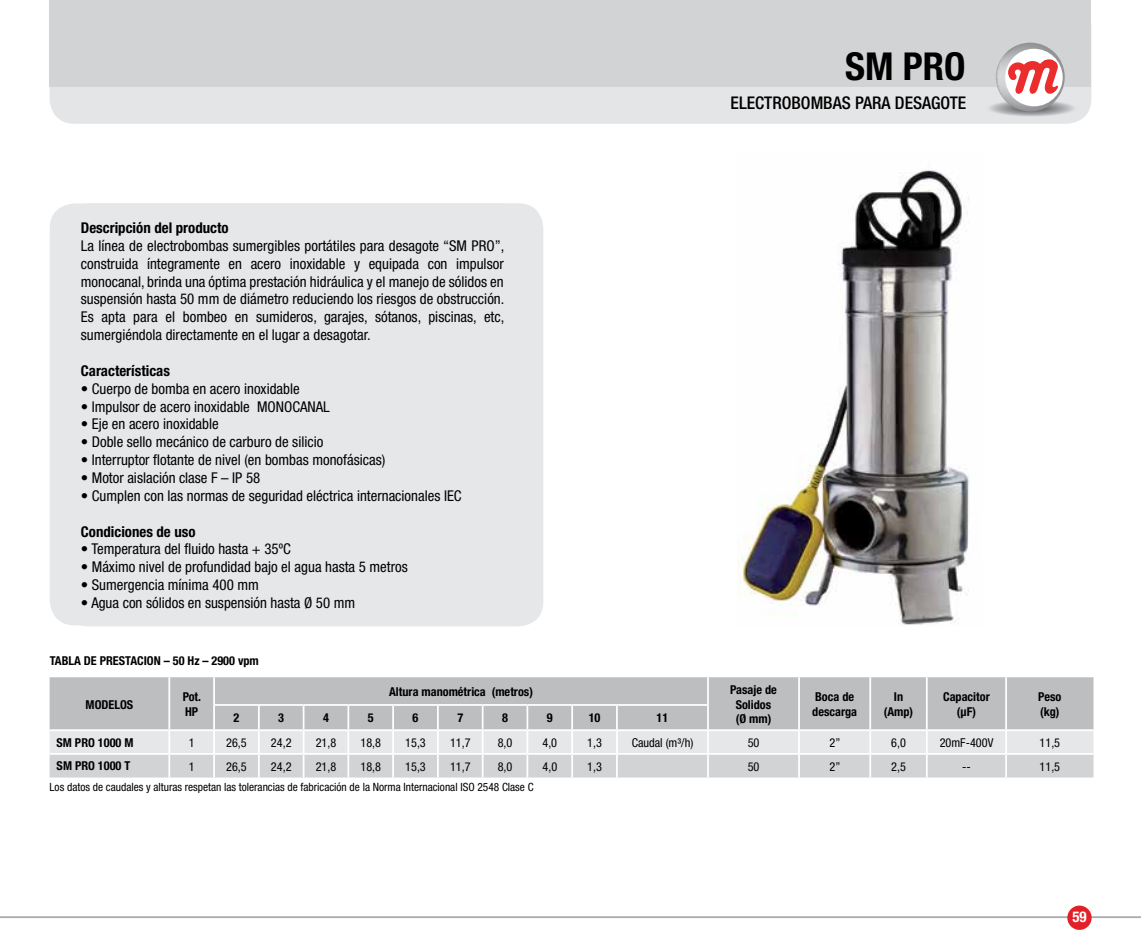
<style>
.page{position:relative;width:1141px;height:943px;background:#fff}
.page>*{position:absolute;margin:0;border:0;box-sizing:border-box;transform-origin:0 0}
.t1{font:700 condensed 38.5px "Helvetica Neue";color:#000}
.t2{font:500 condensed 17.5px "Helvetica Neue";color:#000}
.t3{font:condensed 14.88px/17.8px "Helvetica Neue";color:#000;text-align:justify}
.t4{font:700 condensed 14.88px "Helvetica Neue";color:#000}
.t5{font:700 condensed 14.88px "Helvetica Neue";color:#fff}
.t6{font:700 condensed 12.25px/14.7px "Helvetica Neue";color:#000}
.t7{font:condensed 12.25px "Helvetica Neue";color:#000}
.t8{font:condensed 11.38px "Helvetica Neue";color:#000}
</style>
<div class="page">
<div style="left:50px;top:0;width:1041px;height:124px;background:#e4e5e6;border-radius:25px"></div>
<div style="left:50px;top:0;width:1041px;height:86px;background:#d1d3d4"></div>
<div style="left:988px;top:100px;width:88px;height:17px;background:#e0e1e2;border-radius:50%"></div>
<div style="left:988px;top:100px;width:87px;height:17px;background:#dcddde;border-radius:50%"></div>
<div style="left:988px;top:100px;width:87px;height:16px;background:#dadcdd;border-radius:50%"></div>
<div style="left:989px;top:100px;width:85px;height:16px;background:#d6d7d9;border-radius:50%"></div>
<div style="left:990px;top:100px;width:84px;height:16px;background:#d2d3d5;border-radius:50%"></div>
<div style="left:993px;top:101px;width:77px;height:15px;background:#c2c4c6;border-radius:50%"></div>
<div style="left:994px;top:101px;width:76px;height:14px;background:#bdbec1;border-radius:50%"></div>
<div style="left:996px;top:101px;width:71px;height:14px;background:#b9bbbc;border-radius:50%"></div>
<div style="left:997px;top:102px;width:69px;height:13px;background:#b6b8ba;border-radius:50%"></div>
<div style="left:998px;top:102px;width:67px;height:13px;background:#b0b2b5;border-radius:50%"></div>
<div style="left:999px;top:102px;width:65px;height:12px;background:#acaeb1;border-radius:50%"></div>
<div style="left:1001px;top:102px;width:62px;height:12px;background:#a6a8ab;border-radius:50%"></div>
<div style="left:1002px;top:103px;width:59px;height:11px;background:#9ea0a2;border-radius:50%"></div>
<div style="left:1003px;top:103px;width:57px;height:11px;background:#a2a3a6;border-radius:50%"></div>
<div style="left:1004px;top:103px;width:55px;height:11px;background:#96989b;border-radius:50%"></div>
<div style="left:1007px;top:104px;width:49px;height:9px;background:#919495;border-radius:50%"></div>
<div style="left:1009px;top:104px;width:45px;height:9px;background:#8a8c8f;border-radius:50%"></div>
<svg style="left:996px;top:43px;width:69px;height:69px"></svg>
<hr style="left:0;top:916px;width:1141px;height:2px;background:#a7a9ac">
<div style="left:1067px;top:905px;width:25px;height:24px;background:#e31f27;border-radius:50%"></div>
<div style="left:50px;top:203px;width:478px;height:422px;background:#e6e7e8;border-radius:25px"></div>
<div style="left:65px;top:203px;width:478px;height:423px;background:#e6e7e8;border-radius:25px"></div>
<img style="left:738px;top:170px;width:232px;height:455px">
<div style="left:50px;top:677px;width:1043px;height:28px;background:#bcbec0"></div>
<hr style="left:168px;top:677px;width:2px;height:28px;background:#fff">
<hr style="left:213px;top:677px;width:2px;height:27px;background:#fff">
<hr style="left:707px;top:677px;width:2px;height:27px;background:#fff">
<hr style="left:798px;top:677px;width:2px;height:28px;background:#fff">
<hr style="left:869px;top:677px;width:2px;height:28px;background:#fff">
<hr style="left:926px;top:677px;width:2px;height:28px;background:#fff">
<hr style="left:1005px;top:677px;width:2px;height:28px;background:#fff">
<hr style="left:213px;top:704px;width:46px;height:1px;background:#fff">
<hr style="left:259px;top:704px;width:45px;height:1px;background:#fff">
<hr style="left:304px;top:704px;width:44px;height:1px;background:#fff">
<hr style="left:348px;top:704px;width:45px;height:1px;background:#fff">
<hr style="left:393px;top:704px;width:45px;height:1px;background:#fff">
<hr style="left:438px;top:704px;width:45px;height:1px;background:#fff">
<hr style="left:483px;top:704px;width:44px;height:1px;background:#fff">
<hr style="left:527px;top:704px;width:45px;height:1px;background:#fff">
<hr style="left:572px;top:704px;width:45px;height:1px;background:#fff">
<hr style="left:617px;top:704px;width:92px;height:1px;background:#fff">
<svg style="left:50px;top:705px;width:1043px;height:72px"></svg>
<hr style="left:572px;top:753px;width:45px;height:1px;background:#fff">
<hr style="left:571px;top:754px;width:2px;height:23px;background:#fff">
<hr style="left:617px;top:753px;width:91px;height:1px;background:#fff">
<hr style="left:616px;top:754px;width:2px;height:23px;background:#fff">
<hr style="left:708px;top:753px;width:91px;height:1px;background:#fff">
<hr style="left:707px;top:754px;width:2px;height:23px;background:#fff">
<hr style="left:799px;top:753px;width:71px;height:1px;background:#fff">
<hr style="left:798px;top:754px;width:2px;height:23px;background:#fff">
<hr style="left:870px;top:753px;width:57px;height:1px;background:#fff">
<hr style="left:869px;top:754px;width:2px;height:23px;background:#fff">
<hr style="left:927px;top:753px;width:79px;height:1px;background:#fff">
<hr style="left:926px;top:754px;width:2px;height:23px;background:#fff">
<hr style="left:1006px;top:753px;width:87px;height:1px;background:#fff">
<hr style="left:1005px;top:754px;width:2px;height:23px;background:#fff">
<h1 class="t1" style="left:845px;top:42px;width:122px">SM PRO</h1>
<p class="t4" style="left:81px;top:219px;width:149px">Descripción del producto</p>
<p class="t3" style="left:81px;top:236px;width:425px">La línea de electrobombas sumergibles portátiles para desagote “SM PRO”, construida íntegramente en acero inoxidable y equipada con impulsor monocanal, brinda una óptima prestación hidráulica y el manejo de sólidos en suspensión hasta 50 mm de diámetro reduciendo los riesgos de obstrucción.<br>Es apta para el bombeo en sumideros, garajes, sótanos, piscinas, etc, sumergiéndola directamente en el lugar a desagotar.</p>
<p class="t4" style="left:81px;top:361px;width:91px">Características</p>
<p class="t3" style="left:81px;top:379px;width:220px">• Cuerpo de bomba en acero inoxidable</p>
<p class="t3" style="left:81px;top:397px;width:250px">• Impulsor de acero inoxidable MONOCANAL</p>
<p class="t3" style="left:81px;top:415px;width:139px">• Eje en acero inoxidable</p>
<p class="t3" style="left:81px;top:433px;width:244px">• Doble sello mecánico de carburo de silicio</p>
<p class="t3" style="left:81px;top:451px;width:306px">• Interruptor flotante de nivel (en bombas monofásicas)</p>
<p class="t3" style="left:81px;top:468px;width:181px">• Motor aislación clase F – IP 58</p>
<p class="t3" style="left:81px;top:486px;width:382px">• Cumplen con las normas de seguridad eléctrica internacionales IEC</p>
<p class="t4" style="left:81px;top:522px;width:116px">Condiciones de uso</p>
<p class="t3" style="left:81px;top:540px;width:211px">• Temperatura del fluido hasta + 35ºC</p>
<p class="t3" style="left:81px;top:558px;width:328px">• Máximo nivel de profundidad bajo el agua hasta 5 metros</p>
<p class="t3" style="left:81px;top:576px;width:180px">• Sumergencia mínima 400 mm</p>
<p class="t3" style="left:81px;top:593px;width:276px">• Agua con sólidos en suspensión hasta Ø 50 mm</p>
<p class="t6" style="left:50px;top:653px;width:211px">TABLA DE PRESTACION – 50 Hz – 2900 vpm</p>
<p class="t2" style="left:731px;top:92px;width:237px">ELECTROBOMBAS PARA DESAGOTE</p>
<p class="t6" style="left:86px;top:696px;width:49px">MODELOS</p>
<p class="t6" style="left:183px;top:689px;width:20px">Pot.<br>HP</p>
<p class="t6" style="left:389px;top:684px;width:145px">Altura manométrica (metros)</p>
<p class="t6" style="left:730px;top:682px;width:48px;text-align:center">Pasaje de<br>Solidos (Ø mm)</p>
<p class="t6" style="left:812px;top:689px;width:46px">Boca de descarga</p>
<p class="t6" style="left:884px;top:689px;width:31px;text-align:center">In (Amp)</p>
<p class="t6" style="left:943px;top:689px;width:48px;text-align:center">Capacitor (µF)</p>
<p class="t6" style="left:1038px;top:689px;width:25px">Peso (kg)</p>
<p class="t6" style="left:234px;top:710px;width:7px">2</p>
<p class="t6" style="left:278px;top:710px;width:7px">3</p>
<p class="t6" style="left:323px;top:710px;width:7px">4</p>
<p class="t6" style="left:368px;top:710px;width:7px">5</p>
<p class="t6" style="left:413px;top:710px;width:7px">6</p>
<p class="t6" style="left:457px;top:710px;width:7px">7</p>
<p class="t6" style="left:502px;top:710px;width:7px">8</p>
<p class="t6" style="left:547px;top:710px;width:7px">9</p>
<p class="t6" style="left:589px;top:710px;width:13px">10</p>
<p class="t6" style="left:657px;top:710px;width:13px">11</p>
<p class="t6" style="left:57px;top:735px;width:78px">SM PRO 1000 M</p>
<p class="t7" style="left:189px;top:735px;width:7px">1</p>
<p class="t7" style="left:226px;top:735px;width:22px">26,5</p>
<p class="t7" style="left:271px;top:735px;width:22px">24,2</p>
<p class="t7" style="left:316px;top:735px;width:22px">21,8</p>
<p class="t7" style="left:360px;top:735px;width:22px">18,8</p>
<p class="t7" style="left:405px;top:735px;width:22px">15,3</p>
<p class="t7" style="left:450px;top:735px;width:22px">11,7</p>
<p class="t7" style="left:498px;top:735px;width:16px">8,0</p>
<p class="t7" style="left:542px;top:735px;width:16px">4,0</p>
<p class="t7" style="left:587px;top:735px;width:16px">1,3</p>
<p class="t7" style="left:632px;top:735px;width:63px">Caudal (m³/h)</p>
<p class="t7" style="left:748px;top:735px;width:13px">50</p>
<p class="t7" style="left:829px;top:735px;width:12px">2”</p>
<p class="t7" style="left:891px;top:735px;width:16px">6,0</p>
<p class="t7" style="left:940px;top:735px;width:55px">20mF-400V</p>
<p class="t7" style="left:1040px;top:735px;width:22px">11,5</p>
<p class="t6" style="left:57px;top:758px;width:75px">SM PRO 1000 T</p>
<p class="t7" style="left:189px;top:759px;width:7px">1</p>
<p class="t7" style="left:226px;top:759px;width:22px">26,5</p>
<p class="t7" style="left:271px;top:759px;width:22px">24,2</p>
<p class="t7" style="left:316px;top:759px;width:22px">21,8</p>
<p class="t7" style="left:361px;top:759px;width:22px">18,8</p>
<p class="t7" style="left:405px;top:759px;width:22px">15,3</p>
<p class="t7" style="left:450px;top:759px;width:22px">11,7</p>
<p class="t7" style="left:498px;top:759px;width:16px">8,0</p>
<p class="t7" style="left:542px;top:759px;width:16px">4,0</p>
<p class="t7" style="left:587px;top:759px;width:16px">1,3</p>
<p class="t7" style="left:748px;top:759px;width:13px">50</p>
<p class="t7" style="left:829px;top:759px;width:12px">2”</p>
<p class="t7" style="left:891px;top:759px;width:16px">2,5</p>
<p class="t7" style="left:962px;top:759px;width:10px">--</p>
<p class="t7" style="left:1040px;top:759px;width:22px">11,5</p>
<p class="t8" style="left:50px;top:780px;width:485px">Los datos de caudales y alturas respetan las tolerancias de fabricación de la Norma Internacional ISO 2548 Clase C</p>
<p class="t5" style="left:1072px;top:908px;width:16px">59</p>
</div>
